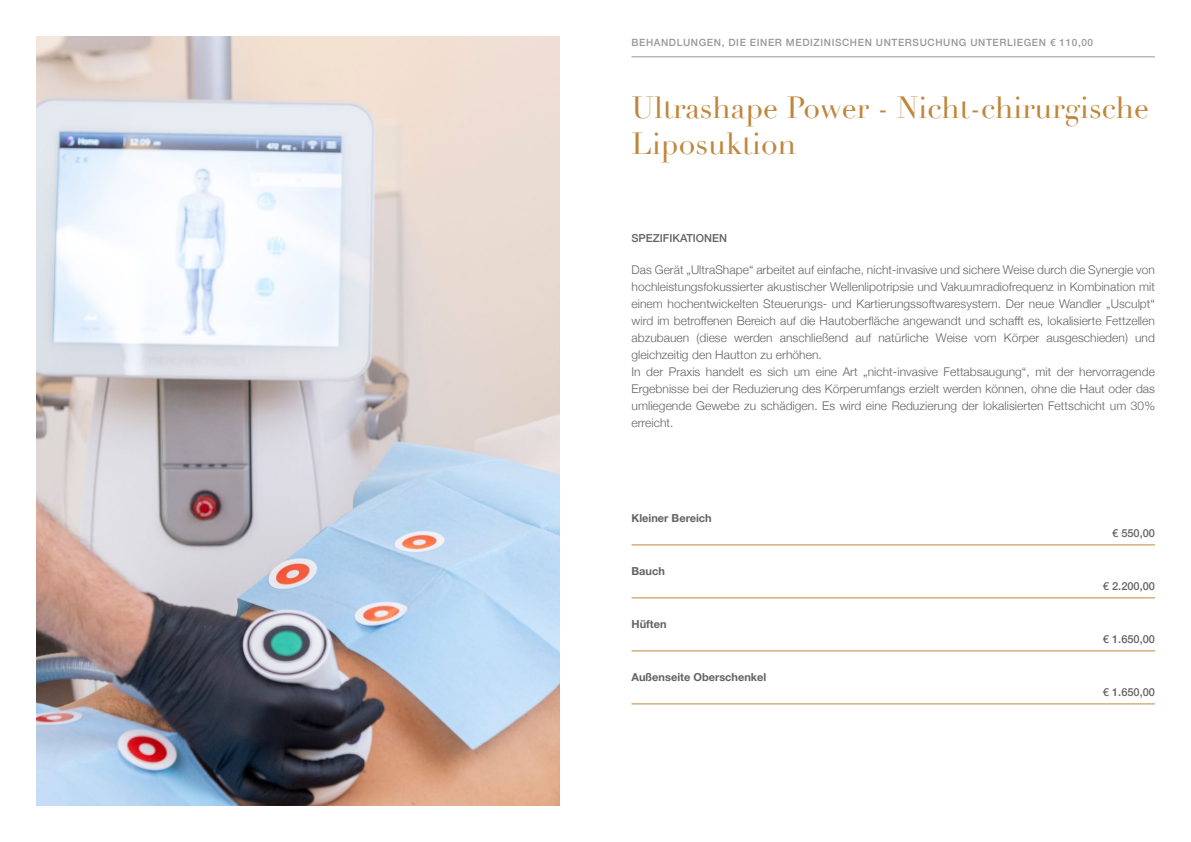
<style>
.page{position:relative;width:1191px;height:842px;background:#fff}
.page>*{position:absolute;margin:0;border:0;box-sizing:border-box;transform-origin:0 0}
.t1{font:30px/36px "Didot";color:#bf873c}
.t2{font:300 12px/17px "Helvetica Neue";letter-spacing:.005em;color:#646363}
.t3{font:500 11px "Helvetica Neue";color:#646363}
.t4{font:700 11px "Helvetica Neue";color:#646363}
.t5{font:500 10px "Helvetica Neue";letter-spacing:.06em;color:#97989a}
</style>
<div class="page">
<hr style="left:631px;top:545px;width:524px;height:1px;background:#bf873c">
<hr style="left:631px;top:598px;width:524px;height:1px;background:#bf873c">
<hr style="left:631px;top:651px;width:524px;height:1px;background:#bf873c">
<hr style="left:631px;top:704px;width:524px;height:1px;background:#bf873c">
<hr style="left:631px;top:57px;width:524px;height:1px;background:#97989a">
<img style="left:36px;top:36px;width:523px;height:770px">
<p class="t5" style="left:631px;top:34px;width:463px">BEHANDLUNGEN, DIE EINER MEDIZINISCHEN UNTERSUCHUNG UNTERLIEGEN € 110,00</p>
<h1 class="t1" style="left:631px;top:90px;width:519px">Ultrashape Power - Nicht-chirurgische<br>Liposuktion</h1>
<p class="t3" style="left:631px;top:229px;width:97px">SPEZIFIKATIONEN</p>
<p class="t2" style="left:631px;top:260px;width:525px">Das Gerät „UltraShape“ arbeitet auf einfache, nicht-invasive und sichere Weise durch die Synergie von hochleistungsfokussierter akustischer Wellenlipotripsie und Vakuumradiofrequenz in Kombination mit einem hochentwickelten Steuerungs- und Kartierungssoftwaresystem. Der neue Wandler „Usculpt“ wird im betroffenen Bereich auf die Hautoberfläche angewandt und schafft es, lokalisierte Fettzellen abzubauen (diese werden anschließend auf natürliche Weise vom Körper ausgeschieden) und gleichzeitig den Hautton zu erhöhen.<br>In der Praxis handelt es sich um eine Art „nicht-invasive Fettabsaugung“, mit der hervorragende Ergebnisse bei der Reduzierung des Körperumfangs erzielt werden können, ohne die Haut oder das umliegende Gewebe zu schädigen. Es wird eine Reduzierung der lokalisierten Fettschicht um 30% erreicht.</p>
<p class="t4" style="left:631px;top:509px;width:82px">Kleiner Bereich</p>
<p class="t4" style="left:631px;top:562px;width:35px">Bauch</p>
<p class="t4" style="left:631px;top:615px;width:37px">Hüften</p>
<p class="t4" style="left:631px;top:668px;width:136px">Außenseite Oberschenkel</p>
<p class="t3" style="left:1112px;top:524px;width:44px">€ 550,00</p>
<p class="t3" style="left:1103px;top:577px;width:53px">€ 2.200,00</p>
<p class="t3" style="left:1103px;top:630px;width:53px">€ 1.650,00</p>
<p class="t3" style="left:1103px;top:683px;width:53px">€ 1.650,00</p>
</div>
